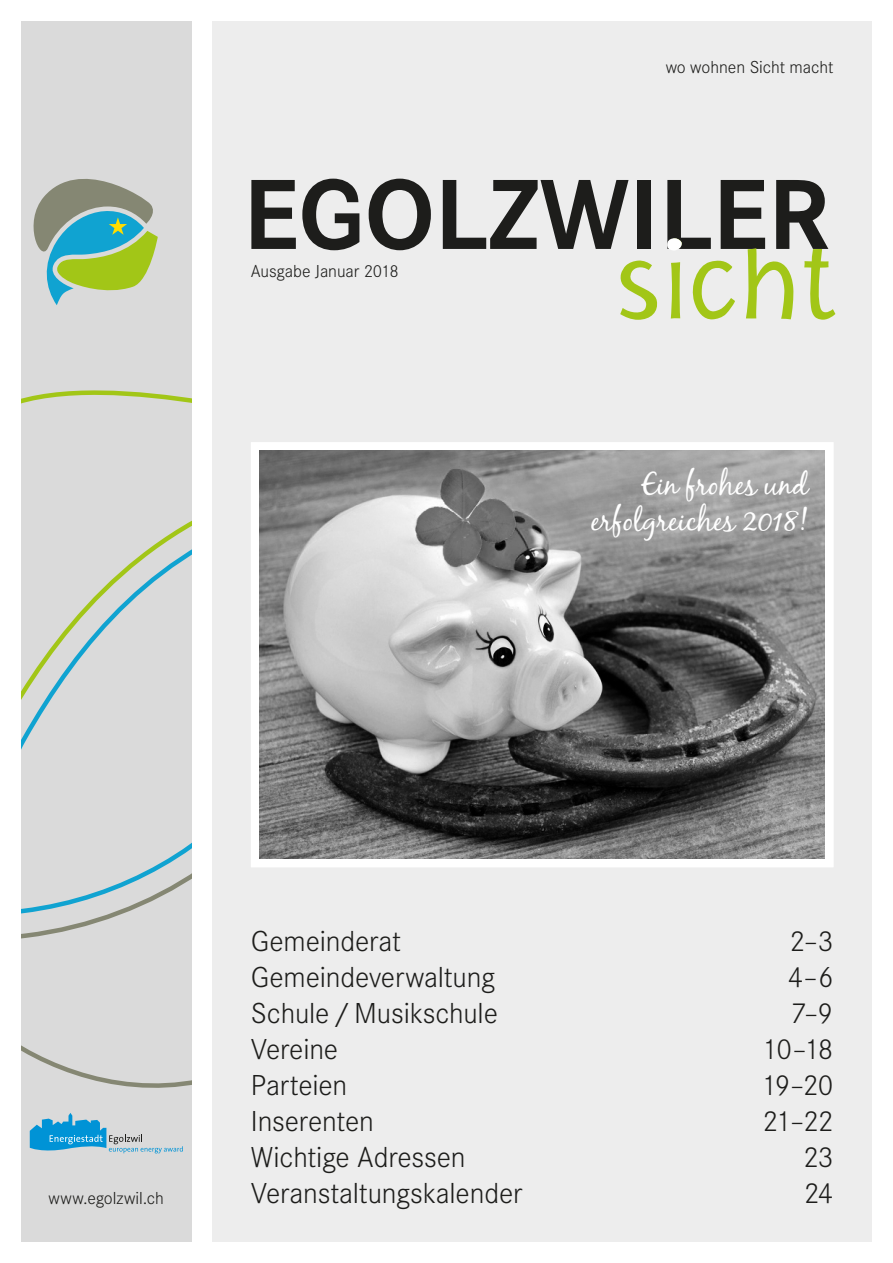
<style>
.page{position:relative;width:893px;height:1263px;background:#fff}
.page>*{position:absolute;margin:0;border:0;box-sizing:border-box;transform-origin:0 0}
.t1{font:300 111.3px "Jacoby ICG";color:#fff}
.t2{font:700 103.35px "Corporate S";color:#1d1d1b}
.t3{font:300 103.35px "Jacoby ICG";letter-spacing:.005em;color:#a2c617}
.t4{font:300 30px "Corporate S";letter-spacing:-.005em;color:#1d1d1b}
.t5{font:30px/36px "Black Jack";color:#fff;text-align:right}
.t6{font:300 18px "Corporate S";letter-spacing:-.005em;color:#1d1d1b}
</style>
<div class="page">
<div style="left:21px;top:21px;width:170px;height:1221px;background:#dadada"></div>
<svg style="left:21px;top:390px;width:170px;height:14px"></svg>
<svg style="left:21px;top:521px;width:170px;height:567px"></svg>
<div style="left:213px;top:21px;width:659px;height:1221px;background:#ededed"></div>
<svg style="left:34px;top:179px;width:124px;height:126px"></svg>
<svg style="left:30px;top:1113px;width:153px;height:40px"></svg>
<div style="left:251px;top:442px;width:582px;height:425px;background:#fff"></div>
<img style="left:259px;top:451px;width:566px;height:407px">
<p class="t6" style="left:666px;top:57px;width:169px">wo wohnen Sicht macht</p>
<h2 class="t2" style="left:243px;top:155px;width:587px">EGOLZWILER</h2>
<h1 class="t1" style="left:660px;top:147px;width:30px">.</h1>
<h2 class="t3" style="left:614px;top:222px;width:228px">sicht</h2>
<p class="t6" style="left:251px;top:261px;width:150px">Ausgabe Januar 2018</p>
<p class="t5" style="left:591px;top:466px;width:218px">Ein frohes und erfolgreiches 2018!</p>
<p class="t6" style="left:49px;top:1188px;width:117px">www.egolzwil.ch</p>
<p class="t4" style="left:251px;top:925px;width:152px">Gemeinderat</p>
<p class="t4" style="left:790px;top:925px;width:45px">2–3</p>
<p class="t4" style="left:251px;top:961px;width:246px">Gemeindeverwaltung</p>
<p class="t4" style="left:788px;top:961px;width:47px">4–6</p>
<p class="t4" style="left:251px;top:997px;width:249px">Schule/Musikschule</p>
<p class="t4" style="left:790px;top:997px;width:45px">7–9</p>
<p class="t4" style="left:251px;top:1033px;width:89px">Vereine</p>
<p class="t4" style="left:763px;top:1033px;width:72px">10–18</p>
<p class="t4" style="left:251px;top:1069px;width:98px">Parteien</p>
<p class="t4" style="left:762px;top:1069px;width:73px">19–20</p>
<p class="t4" style="left:251px;top:1105px;width:124px">Inserenten</p>
<p class="t4" style="left:762px;top:1105px;width:73px">21–22</p>
<p class="t4" style="left:251px;top:1141px;width:216px">Wichtige Adressen</p>
<p class="t4" style="left:803px;top:1141px;width:32px">23</p>
<p class="t4" style="left:251px;top:1177px;width:273px">Veranstaltungskalender</p>
<p class="t4" style="left:804px;top:1177px;width:31px">24</p>
</div>
